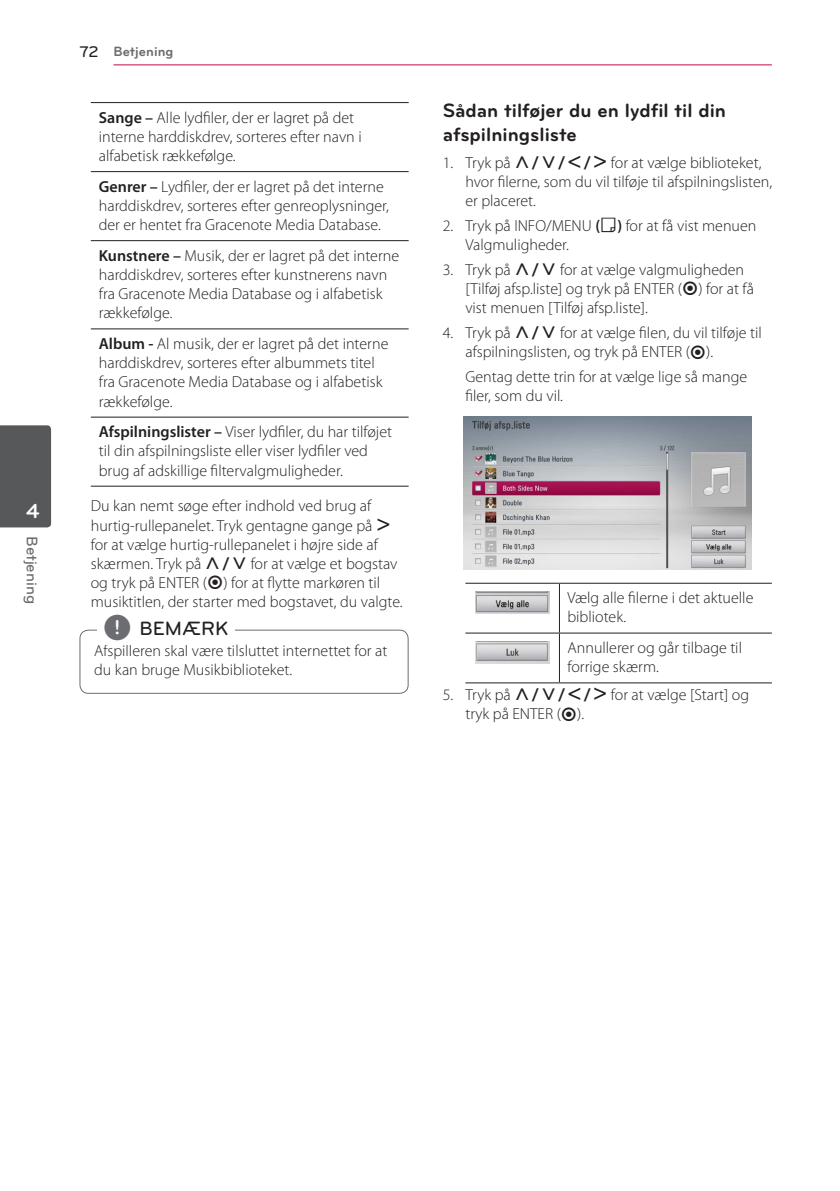
<style>
.page{position:relative;width:840px;height:1191px;background:#fff}
.page>*{position:absolute;margin:0;border:0;box-sizing:border-box;transform-origin:0 0}
.t1{font:700 21px "Bryant LG";color:#fff}
.Title_3{font:700 20px/24px "Bryant LG";color:#231f20}
.t2{font:500 20px "Bryant LG";color:#231f20}
.Content_text_Light{font:300 16px/19.2px "Myriad Pro";color:#231f20}
.Content_text_Num{font:300 16px/19.2px "Myriad Pro";color:#231f20}
.Content_Table_Setup{font:300 16px/19.2px "Myriad Pro";color:#231f20}
.t3{font:500 16px "Bryant LG";color:#6c6d70}
.t4{font:700 14px "Bryant LG";color:#6c6d70}
.s1{font-weight:500;font-size:16px;color:#231f20}
.s2{font-weight:600}
.s3{font-family:"UPSYS Common";font-weight:400}
.s4{font-family:"UPSYS Common";font-weight:400;font-size:30px;color:#6c6d70}
</style>
<div class="page">
<hr style="left:113px;top:64px;width:658px;height:1px;background:#c50750">
<div style="left:0;top:425px;width:51px;height:102px;background:#57585a"></div>
<hr style="left:91px;top:102px;width:317px;height:1px;background:#231f20">
<hr style="left:91px;top:171px;width:317px;height:1px;background:#231f20">
<hr style="left:91px;top:240px;width:317px;height:1px;background:#231f20">
<hr style="left:91px;top:328px;width:317px;height:1px;background:#231f20">
<hr style="left:91px;top:416px;width:317px;height:1px;background:#231f20">
<hr style="left:91px;top:485px;width:317px;height:1px;background:#231f20">
<div style="left:79px;top:629px;width:329px;height:65px;border:1px solid #6c6d70;border-radius:9px"></div>
<div style="left:97px;top:624px;width:138px;height:20px;background:#fff"></div>
<img style="left:463px;top:416px;width:288px;height:153px">
<hr style="left:465px;top:583px;width:94px;height:1px;background:#231f20">
<hr style="left:559px;top:583px;width:212px;height:1px;background:#231f20">
<hr style="left:558px;top:584px;width:1px;height:48px;background:#231f20">
<hr style="left:465px;top:632px;width:94px;height:1px;background:#231f20">
<hr style="left:559px;top:632px;width:212px;height:1px;background:#231f20">
<hr style="left:558px;top:633px;width:1px;height:49px;background:#231f20">
<hr style="left:465px;top:682px;width:94px;height:1px;background:#231f20">
<hr style="left:559px;top:682px;width:212px;height:1px;background:#231f20">
<img style="left:475px;top:591px;width:73px;height:23px">
<img style="left:475px;top:641px;width:73px;height:23px">
<h1 class="t1" style="left:26px;top:498px;width:15px">4</h1>
<p class="t3" style="left:42px;top:536px;width:70px;rotate:90deg">Betjening</p>
<p class="t4" style="left:79px;top:43px;width:95px"><span class="s1">72</span> Betjening</p>
<p class="Content_text_Light" style="left:99px;top:107px;width:264px"><span class="s2">Sange –</span> Alle lydfiler, der er lagret på det interne harddiskdrev, sorteres efter navn i alfabetisk rækkefølge.</p>
<p class="Content_text_Light" style="left:99px;top:176px;width:291px"><span class="s2">Genrer –</span> Lydfiler, der er lagret på det interne harddiskdrev, sorteres efter genreoplysninger, der er hentet fra Gracenote Media Database.</p>
<p class="Content_text_Light" style="left:99px;top:245px;width:302px"><span class="s2">Kunstnere –</span> Musik, der er lagret på det interne harddiskdrev, sorteres efter kunstnerens navn fra Gracenote Media Database og i alfabetisk rækkefølge.</p>
<p class="Content_text_Light" style="left:99px;top:334px;width:291px"><span class="s2">Album -</span> Al musik, der er lagret på det interne harddiskdrev, sorteres efter albummets titel fra Gracenote Media Database og i alfabetisk rækkefølge.</p>
<p class="Content_text_Light" style="left:99px;top:422px;width:294px"><span class="s2">Afspilningslister –</span> Viser lydfiler, du har tilføjet til din afspilningsliste eller viser lydfiler ved brug af adskillige filtervalgmuligheder.</p>
<p class="Content_Table_Setup" style="left:91px;top:496px;width:313px">Du kan nemt søge efter indhold ved brug af hurtig-rullepanelet. Tryk gentagne gange på <span class="s3">D </span>for at vælge hurtig-rullepanelet i højre side af skærmen. Tryk på <span class="s3">W/S</span> for at vælge et bogstav og tryk på ENTER (<span class="s3">b</span>) for at flytte markøren til musiktitlen, der starter med bogstavet, du valgte.</p>
<p class="Content_Table_Setup" style="left:94px;top:641px;width:294px">Afspilleren skal være tilsluttet internettet for at du kan bruge Musikbiblioteket.</p>
<p class="t2" style="left:103px;top:615px;width:127px"><span class="s4">,</span> BEMÆRK</p>
<p class="Title_3" style="left:442px;top:98px;width:285px">Sådan tilføjer du en lydfil til din afspilningsliste</p>
<p class="Content_text_Num" style="left:465px;top:152px;width:308px;text-indent:-23px">1. Tryk på <span class="s3">W/S/A/D</span> for at vælge biblioteket, hvor filerne, som du vil tilføje til afspilningslisten, er placeret.</p>
<p class="Content_text_Num" style="left:465px;top:216px;width:292px;text-indent:-23px">2. Tryk på INFO/MENU <span class="s2">(</span><span class="s3">m</span><span class="s2">)</span> for at få vist menuen<br>Valgmuligheder.</p>
<p class="Content_text_Num" style="left:465px;top:260px;width:290px;text-indent:-23px">3. Tryk på <span class="s3">W/S</span> for at vælge valgmuligheden [Tilføj afsp.liste] og tryk på ENTER (<span class="s3">b</span>) for at få vist menuen [Tilføj afsp.liste].</p>
<p class="Content_text_Num" style="left:465px;top:323px;width:298px;text-indent:-23px">4. Tryk på <span class="s3">W/S</span> for at vælge filen, du vil tilføje til afspilningslisten, og tryk på ENTER (<span class="s3">b</span>).</p>
<p class="Content_text_Num" style="left:465px;top:367px;width:283px">Gentag dette trin for at vælge lige så mange filer, som du vil.</p>
<p class="Content_text_Light" style="left:567px;top:588px;width:187px">Vælg alle filerne i det aktuelle bibliotek.</p>
<p class="Content_text_Light" style="left:567px;top:638px;width:176px">Annullerer og går tilbage til forrige skærm.</p>
<p class="Content_text_Num" style="left:465px;top:685px;width:285px;text-indent:-23px">5. Tryk på <span class="s3">W/S/A/D</span> for at vælge [Start] og tryk på ENTER (<span class="s3">b</span>).</p>
</div>
